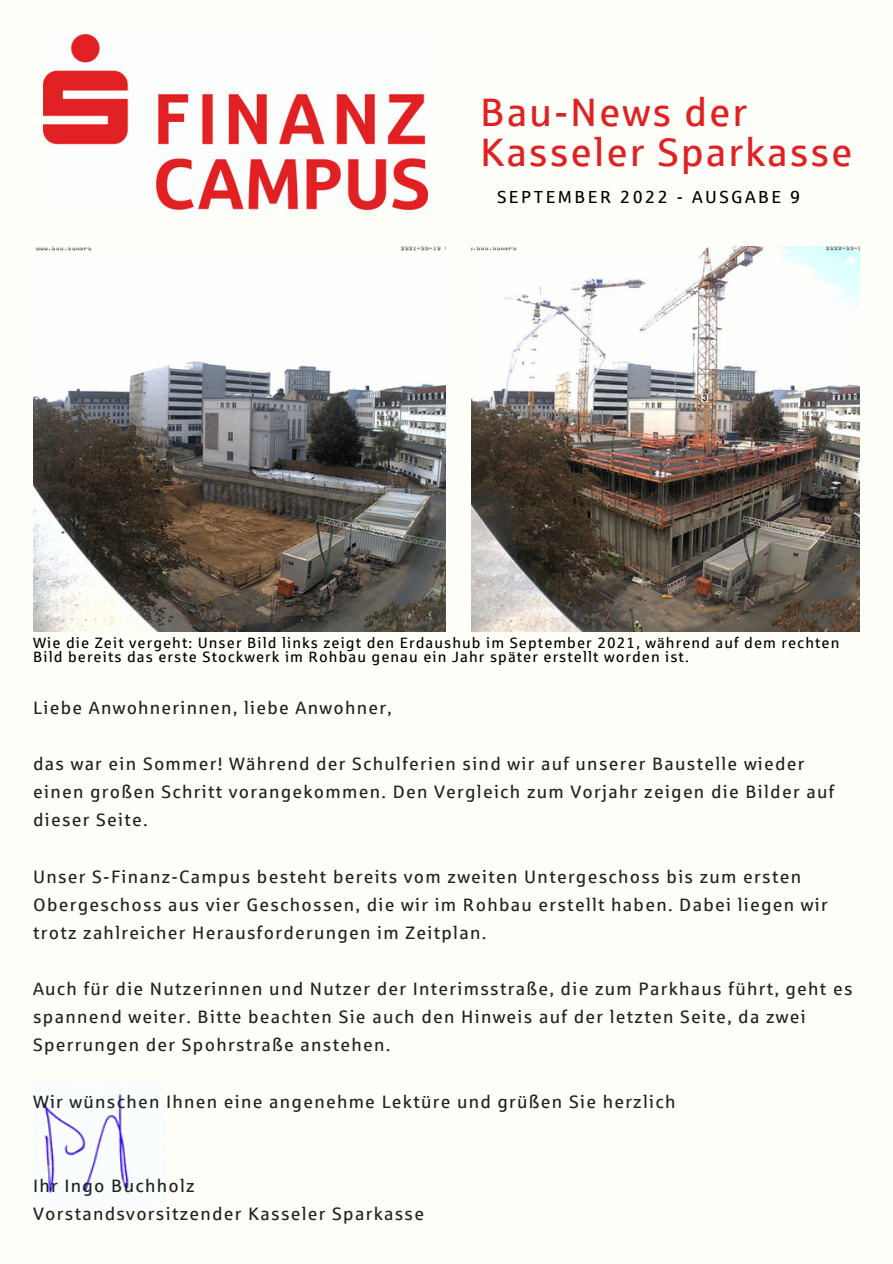
<style>
.page{position:relative;width:893px;height:1264px;background:#fff}
.page>*{position:absolute;margin:0;border:0;box-sizing:border-box;transform-origin:0 0}
.t1{font:39.75px/39.8px "Sparkasse Rg";letter-spacing:.045em;color:#e02124}
.t2{font:18px/28px "Sparkasse Rg";letter-spacing:.07em;color:#222}
.t3{font:17.55px "Sparkasse Rg";letter-spacing:.14em;color:#000}
.t4{font:15px/14.5px "Sparkasse Rg";letter-spacing:.07em;color:#000}
</style>
<div class="page">
<div style="left:0;top:0;width:892px;height:1262px;background:#fffff9"></div>
<img style="left:33px;top:246px;width:413px;height:385px">
<img style="left:44px;top:34px;width:383px;height:176px">
<img style="left:42px;top:1088px;width:87px;height:105px">
<img style="left:471px;top:246px;width:388px;height:385px">
<h1 class="t1" style="left:480px;top:93px;width:374px">Bau-News der<br>Kasseler Sparkasse</h1>
<p class="t3" style="left:497px;top:187px;width:305px">SEPTEMBER 2022 - AUSGABE 9</p>
<p class="t4" style="left:33px;top:635px;width:807px">Wie die Zeit vergeht: Unser Bild links zeigt den Erdaushub im September 2021, während auf dem rechten<br>Bild bereits das erste Stockwerk im Rohbau genau ein Jahr später erstellt worden ist.</p>
<p class="t2" style="left:33px;top:693px;width:360px">Liebe Anwohnerinnen, liebe Anwohner,</p>
<p class="t2" style="left:33px;top:750px;width:802px">das war ein Sommer! Während der Schulferien sind wir auf unserer Baustelle wieder einen großen Schritt vorangekommen. Den Vergleich zum Vorjahr zeigen die Bilder auf dieser Seite.</p>
<p class="t2" style="left:33px;top:862px;width:796px">Unser S-Finanz-Campus besteht bereits vom zweiten Untergeschoss bis zum ersten<br>Obergeschoss aus vier Geschossen, die wir im Rohbau erstellt haben. Dabei liegen wir trotz zahlreicher Herausforderungen im Zeitplan.</p>
<p class="t2" style="left:33px;top:974px;width:821px">Auch für die Nutzerinnen und Nutzer der Interimsstraße, die zum Parkhaus führt, geht es spannend weiter. Bitte beachten Sie auch den Hinweis auf der letzten Seite, da zwei<br>Sperrungen der Spohrstraße anstehen.</p>
<p class="t2" style="left:33px;top:1087px;width:644px">Wir wünschen Ihnen eine angenehme Lektüre und grüßen Sie herzlich</p>
<p class="t2" style="left:33px;top:1171px;width:392px">Ihr Ingo Buchholz<br>Vorstandsvorsitzender Kasseler Sparkasse</p>
</div>
